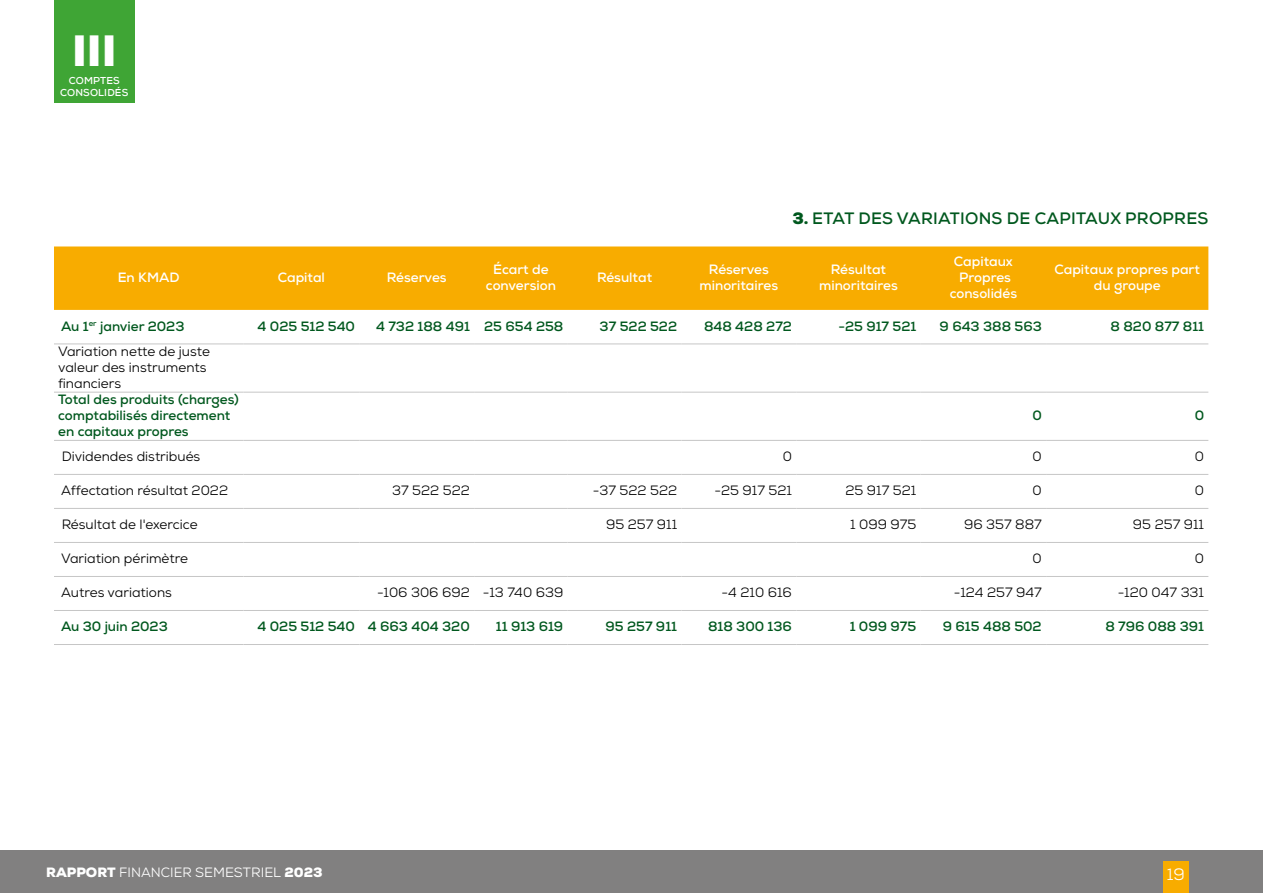
<style>
.page{position:relative;width:1263px;height:893px;background:#fff}
.page>*{position:absolute;margin:0;border:0;box-sizing:border-box;transform-origin:0 0}
.t1{font:900 43.8px "Nexa";color:#fff}
.t2{font:700 16.5px "Nexa";letter-spacing:.015em;color:#00581e}
.t3{font:16.5px "Nexa";color:#fff}
.t4{font:13.5px/16.2px "Nexa";color:#000}
.t5{font:700 13.5px/16.2px "Nexa";color:#00581e}
.t6{font:700 13.5px/16.2px "Nexa";color:#fff;text-align:center}
.t7{font:13.5px "Nexa";color:#fff}
.t8{font:700 10.05px/12px "Nexa";letter-spacing:.015em;color:#fff;text-align:center}
.s1{font-weight:900}
</style>
<div class="page">
<div style="left:0;top:850px;width:884px;height:43px;background:#818080"></div>
<div style="left:370px;top:850px;width:893px;height:43px;background:#818080"></div>
<div style="left:1163px;top:862px;width:25px;height:31px;background:#f8ac00"></div>
<div style="left:54px;top:246px;width:1154px;height:64px;background:#f8ac00"></div>
<hr style="left:54px;top:344px;width:189px;height:1px;background:#c6c6c6">
<hr style="left:243px;top:344px;width:116px;height:1px;background:#c6c6c6">
<hr style="left:359px;top:344px;width:115px;height:1px;background:#c6c6c6">
<hr style="left:474px;top:344px;width:94px;height:1px;background:#c6c6c6">
<hr style="left:568px;top:344px;width:113px;height:1px;background:#c6c6c6">
<hr style="left:681px;top:344px;width:115px;height:1px;background:#c6c6c6">
<hr style="left:796px;top:344px;width:125px;height:1px;background:#c6c6c6">
<hr style="left:921px;top:344px;width:125px;height:1px;background:#c6c6c6">
<hr style="left:1046px;top:344px;width:162px;height:1px;background:#c6c6c6">
<hr style="left:54px;top:392px;width:189px;height:1px;background:#c6c6c6">
<hr style="left:243px;top:392px;width:116px;height:1px;background:#c6c6c6">
<hr style="left:359px;top:392px;width:115px;height:1px;background:#c6c6c6">
<hr style="left:474px;top:392px;width:94px;height:1px;background:#c6c6c6">
<hr style="left:568px;top:392px;width:113px;height:1px;background:#c6c6c6">
<hr style="left:681px;top:392px;width:115px;height:1px;background:#c6c6c6">
<hr style="left:796px;top:392px;width:125px;height:1px;background:#c6c6c6">
<hr style="left:921px;top:392px;width:125px;height:1px;background:#c6c6c6">
<hr style="left:1046px;top:392px;width:162px;height:1px;background:#c6c6c6">
<hr style="left:54px;top:440px;width:189px;height:1px;background:#c6c6c6">
<hr style="left:243px;top:440px;width:116px;height:1px;background:#c6c6c6">
<hr style="left:359px;top:440px;width:115px;height:1px;background:#c6c6c6">
<hr style="left:474px;top:440px;width:94px;height:1px;background:#c6c6c6">
<hr style="left:568px;top:440px;width:113px;height:1px;background:#c6c6c6">
<hr style="left:681px;top:440px;width:115px;height:1px;background:#c6c6c6">
<hr style="left:796px;top:440px;width:125px;height:1px;background:#c6c6c6">
<hr style="left:921px;top:440px;width:125px;height:1px;background:#c6c6c6">
<hr style="left:1046px;top:440px;width:162px;height:1px;background:#c6c6c6">
<hr style="left:54px;top:474px;width:189px;height:1px;background:#c6c6c6">
<hr style="left:243px;top:474px;width:116px;height:1px;background:#c6c6c6">
<hr style="left:359px;top:474px;width:115px;height:1px;background:#c6c6c6">
<hr style="left:474px;top:474px;width:94px;height:1px;background:#c6c6c6">
<hr style="left:568px;top:474px;width:113px;height:1px;background:#c6c6c6">
<hr style="left:681px;top:474px;width:115px;height:1px;background:#c6c6c6">
<hr style="left:796px;top:474px;width:125px;height:1px;background:#c6c6c6">
<hr style="left:921px;top:474px;width:125px;height:1px;background:#c6c6c6">
<hr style="left:1046px;top:474px;width:162px;height:1px;background:#c6c6c6">
<hr style="left:54px;top:508px;width:189px;height:1px;background:#c6c6c6">
<hr style="left:243px;top:508px;width:116px;height:1px;background:#c6c6c6">
<hr style="left:359px;top:508px;width:115px;height:1px;background:#c6c6c6">
<hr style="left:474px;top:508px;width:94px;height:1px;background:#c6c6c6">
<hr style="left:568px;top:508px;width:113px;height:1px;background:#c6c6c6">
<hr style="left:681px;top:508px;width:115px;height:1px;background:#c6c6c6">
<hr style="left:796px;top:508px;width:125px;height:1px;background:#c6c6c6">
<hr style="left:921px;top:508px;width:125px;height:1px;background:#c6c6c6">
<hr style="left:1046px;top:508px;width:162px;height:1px;background:#c6c6c6">
<hr style="left:54px;top:542px;width:189px;height:1px;background:#c6c6c6">
<hr style="left:243px;top:542px;width:116px;height:1px;background:#c6c6c6">
<hr style="left:359px;top:542px;width:115px;height:1px;background:#c6c6c6">
<hr style="left:474px;top:542px;width:94px;height:1px;background:#c6c6c6">
<hr style="left:568px;top:542px;width:113px;height:1px;background:#c6c6c6">
<hr style="left:681px;top:542px;width:115px;height:1px;background:#c6c6c6">
<hr style="left:796px;top:542px;width:125px;height:1px;background:#c6c6c6">
<hr style="left:921px;top:542px;width:125px;height:1px;background:#c6c6c6">
<hr style="left:1046px;top:542px;width:162px;height:1px;background:#c6c6c6">
<hr style="left:54px;top:576px;width:189px;height:1px;background:#c6c6c6">
<hr style="left:243px;top:576px;width:116px;height:1px;background:#c6c6c6">
<hr style="left:359px;top:576px;width:115px;height:1px;background:#c6c6c6">
<hr style="left:474px;top:576px;width:94px;height:1px;background:#c6c6c6">
<hr style="left:568px;top:576px;width:113px;height:1px;background:#c6c6c6">
<hr style="left:681px;top:576px;width:115px;height:1px;background:#c6c6c6">
<hr style="left:796px;top:576px;width:125px;height:1px;background:#c6c6c6">
<hr style="left:921px;top:576px;width:125px;height:1px;background:#c6c6c6">
<hr style="left:1046px;top:576px;width:162px;height:1px;background:#c6c6c6">
<hr style="left:54px;top:610px;width:189px;height:1px;background:#c6c6c6">
<hr style="left:243px;top:610px;width:116px;height:1px;background:#c6c6c6">
<hr style="left:359px;top:610px;width:115px;height:1px;background:#c6c6c6">
<hr style="left:474px;top:610px;width:94px;height:1px;background:#c6c6c6">
<hr style="left:568px;top:610px;width:113px;height:1px;background:#c6c6c6">
<hr style="left:681px;top:610px;width:115px;height:1px;background:#c6c6c6">
<hr style="left:796px;top:610px;width:125px;height:1px;background:#c6c6c6">
<hr style="left:921px;top:610px;width:125px;height:1px;background:#c6c6c6">
<hr style="left:1046px;top:610px;width:162px;height:1px;background:#c6c6c6">
<hr style="left:54px;top:644px;width:189px;height:1px;background:#c6c6c6">
<hr style="left:243px;top:644px;width:116px;height:1px;background:#c6c6c6">
<hr style="left:359px;top:644px;width:115px;height:1px;background:#c6c6c6">
<hr style="left:474px;top:644px;width:94px;height:1px;background:#c6c6c6">
<hr style="left:568px;top:644px;width:113px;height:1px;background:#c6c6c6">
<hr style="left:681px;top:644px;width:115px;height:1px;background:#c6c6c6">
<hr style="left:796px;top:644px;width:125px;height:1px;background:#c6c6c6">
<hr style="left:921px;top:644px;width:125px;height:1px;background:#c6c6c6">
<hr style="left:1046px;top:644px;width:162px;height:1px;background:#c6c6c6">
<div style="left:54px;top:0;width:81px;height:103px;background:#3fa535"></div>
<h1 class="t1" style="left:72px;top:22px;width:46px">III</h1>
<p class="t8" style="left:60px;top:74px;width:70px">COMPTES<br>CONSOLIDÉS</p>
<p class="t2" style="left:792px;top:208px;width:417px"><span class="s1">3.</span> ETAT DES VARIATIONS DE CAPITAUX PROPRES</p>
<p class="t6" style="left:118px;top:269px;width:63px">En KMAD</p>
<p class="t6" style="left:278px;top:269px;width:49px">Capital</p>
<p class="t6" style="left:387px;top:269px;width:61px">Réserves</p>
<p class="t6" style="left:486px;top:261px;width:71px">Écart de conversion</p>
<p class="t6" style="left:597px;top:269px;width:57px">Résultat</p>
<p class="t6" style="left:699px;top:261px;width:80px">Réserves minoritaires</p>
<p class="t6" style="left:819px;top:261px;width:80px">Résultat minoritaires</p>
<p class="t6" style="left:950px;top:253px;width:69px">Capitaux<br>Propres consolidés</p>
<p class="t6" style="left:1054px;top:261px;width:147px">Capitaux propres part du groupe</p>
<p class="t5" style="left:61px;top:318px;width:125px">Au 1<sup>er</sup> janvier 2023</p>
<p class="t5" style="left:258px;top:318px;width:99px">4 025 512 540</p>
<p class="t5" style="left:376px;top:318px;width:189px">4 732 188 491 25 654 258</p>
<p class="t5" style="left:600px;top:318px;width:79px">37 522 522</p>
<p class="t5" style="left:704px;top:318px;width:89px">848 428 272</p>
<p class="t5" style="left:838px;top:318px;width:80px">-25 917 521</p>
<p class="t5" style="left:940px;top:318px;width:104px">9 643 388 563</p>
<p class="t5" style="left:1110px;top:318px;width:95px">8 820 877 811</p>
<p class="t4" style="left:58px;top:343px;width:153px">Variation nette de juste valeur des instruments financiers</p>
<p class="t5" style="left:58px;top:391px;width:182px">Total des produits (charges) comptabilisés directement en capitaux propres</p>
<p class="t5" style="left:1032px;top:407px;width:11px">0</p>
<p class="t5" style="left:1195px;top:407px;width:11px">0</p>
<p class="t4" style="left:62px;top:448px;width:140px">Dividendes distribués</p>
<p class="t4" style="left:783px;top:448px;width:11px">0</p>
<p class="t4" style="left:1032px;top:448px;width:11px">0</p>
<p class="t4" style="left:1195px;top:448px;width:11px">0</p>
<p class="t4" style="left:61px;top:482px;width:168px">Affectation résultat 2022</p>
<p class="t4" style="left:392px;top:482px;width:79px">37 522 522</p>
<p class="t4" style="left:593px;top:482px;width:86px">-37 522 522</p>
<p class="t4" style="left:714px;top:482px;width:79px">-25 917 521</p>
<p class="t4" style="left:845px;top:482px;width:72px">25 917 521</p>
<p class="t4" style="left:1032px;top:482px;width:11px">0</p>
<p class="t4" style="left:1195px;top:482px;width:11px">0</p>
<p class="t4" style="left:62px;top:516px;width:137px">Résultat de l'exercice</p>
<p class="t4" style="left:606px;top:516px;width:73px">95 257 911</p>
<p class="t4" style="left:850px;top:516px;width:68px">1 099 975</p>
<p class="t4" style="left:964px;top:516px;width:79px">96 357 887</p>
<p class="t4" style="left:1133px;top:516px;width:73px">95 257 911</p>
<p class="t4" style="left:61px;top:550px;width:128px">Variation périmètre</p>
<p class="t4" style="left:1032px;top:550px;width:11px">0</p>
<p class="t4" style="left:1195px;top:550px;width:11px">0</p>
<p class="t4" style="left:61px;top:584px;width:112px">Autres variations</p>
<p class="t4" style="left:377px;top:584px;width:188px">-106 306 692 -13 740 639</p>
<p class="t4" style="left:722px;top:584px;width:72px">-4 210 616</p>
<p class="t4" style="left:954px;top:584px;width:89px">-124 257 947</p>
<p class="t4" style="left:1118px;top:584px;width:88px">-120 047 331</p>
<p class="t5" style="left:61px;top:618px;width:108px">Au 30 juin 2023</p>
<p class="t5" style="left:257px;top:618px;width:214px">4 025 512 540 4 663 404 320</p>
<p class="t5" style="left:496px;top:618px;width:69px">11 913 619</p>
<p class="t5" style="left:605px;top:618px;width:73px">95 257 911</p>
<p class="t5" style="left:708px;top:618px;width:85px">818 300 136</p>
<p class="t5" style="left:850px;top:618px;width:68px">1 099 975</p>
<p class="t5" style="left:943px;top:618px;width:100px">9 615 488 502</p>
<p class="t5" style="left:1105px;top:618px;width:100px">8 796 088 391</p>
<p class="t7" style="left:46px;top:863px;width:278px"><span class="s1">RAPPORT</span> FINANCIER SEMESTRIEL <span class="s1">2023</span></p>
<p class="t3" style="left:1167px;top:864px;width:20px">19</p>
</div>
